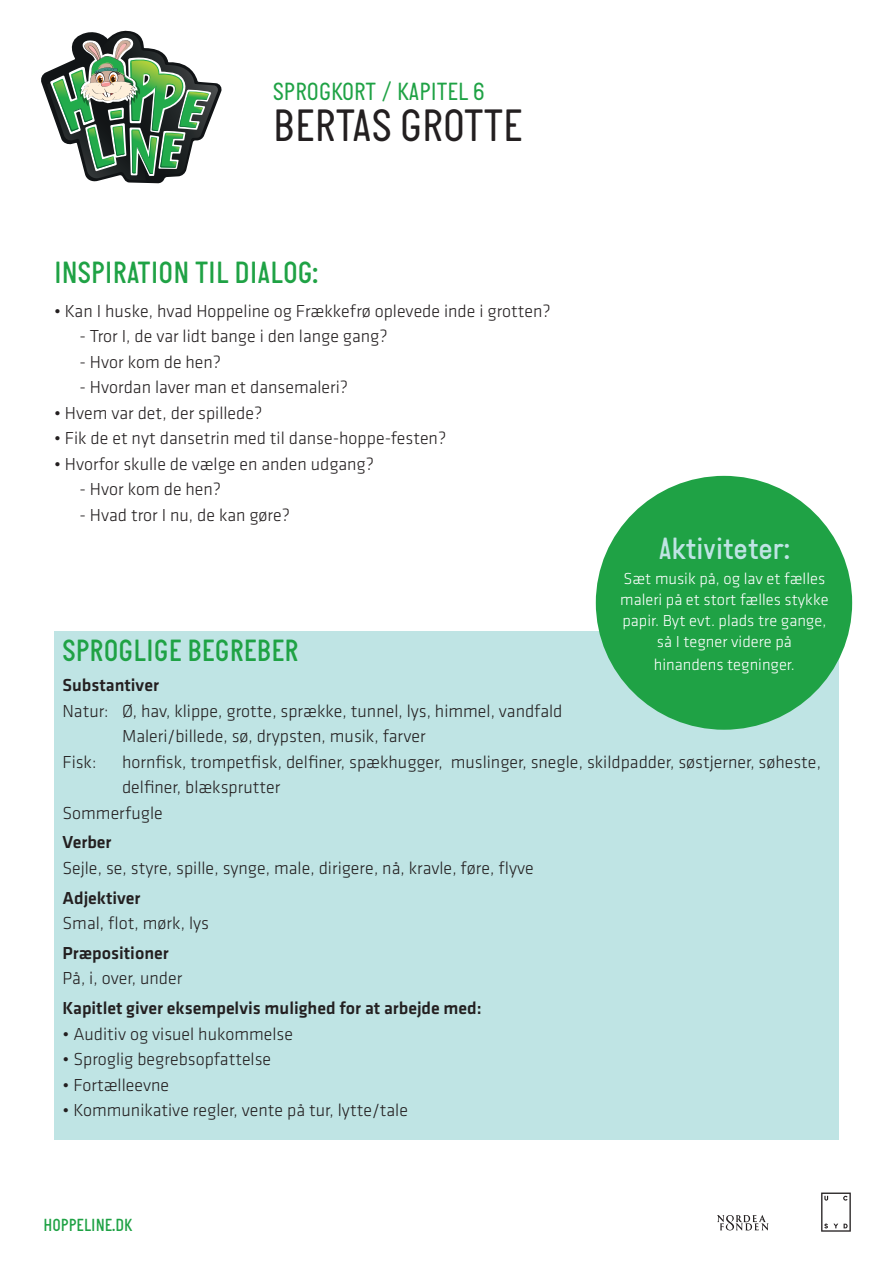
<style>
.page{position:relative;width:893px;height:1263px;background:#fff}
.page>*{position:absolute;margin:0;border:0;box-sizing:border-box;transform-origin:0 0}
.Overskrift{font:46.5px "Italian Plate";color:#231f20}
.t1{font:500 31.5px "Italian Plate";color:#1fa245}
.t2{font:500 31.5px "Italian Plate";color:#bfe4e4}
.Overskrift-2{font:25.5px "Italian Plate";color:#1fa245}
.Brødtekst{font:300 18px/25.5px "Klavika";color:#231f20}
.Brødtekst-2{font:500 18px "Klavika";color:#231f20}
.t3{font:500 18px "Italian Plate";color:#1fa245}
.Brødtekst-3{font:300 16.5px "Klavika";color:#fff}
</style>
<div class="page">
<svg style="left:821px;top:1192px;width:30px;height:40px"></svg>
<svg style="left:717px;top:1215px;width:51px;height:15px"></svg>
<svg style="left:41px;top:31px;width:181px;height:152px"></svg>
<div style="left:54px;top:631px;width:785px;height:509px;background:#bfe4e4"></div>
<div style="left:596px;top:476px;width:256px;height:254px;background:#1fa245;border-radius:50%"></div>
<p class="Overskrift-2" style="left:273px;top:77px;width:213px">SPROGKORT / KAPITEL 6</p>
<p class="Overskrift" style="left:273px;top:98px;width:251px">BERTAS GROTTE</p>
<p class="t1" style="left:54px;top:255px;width:266px">INSPIRATION TIL DIALOG:</p>
<p class="Brødtekst" style="left:54px;top:298px;width:498px">• Kan I huske, hvad Hoppeline og Frækkefrø oplevede inde i grotten?</p>
<p class="Brødtekst" style="left:80px;top:324px;width:310px">- Tror I, de var lidt bange i den lange gang?</p>
<p class="Brødtekst" style="left:80px;top:349px;width:143px">- Hvor kom de hen?</p>
<p class="Brødtekst" style="left:80px;top:375px;width:270px">- Hvordan laver man et dansemaleri?</p>
<p class="Brødtekst" style="left:54px;top:400px;width:210px">• Hvem var det, der spillede?</p>
<p class="Brødtekst" style="left:54px;top:426px;width:394px">• Fik de et nyt dansetrin med til danse-hoppe-festen?</p>
<p class="Brødtekst" style="left:54px;top:451px;width:322px">• Hvorfor skulle de vælge en anden udgang?</p>
<p class="Brødtekst" style="left:80px;top:477px;width:143px">- Hvor kom de hen?</p>
<p class="Brødtekst" style="left:80px;top:502px;width:212px">- Hvad tror I nu, de kan gøre?</p>
<p class="t2" style="left:659px;top:531px;width:133px">Aktiviteter:</p>
<p class="Brødtekst-3" style="left:624px;top:569px;width:203px">Sæt musik på, og lav et fælles</p>
<p class="Brødtekst-3" style="left:620px;top:590px;width:210px">maleri på et stort fælles stykke</p>
<p class="Brødtekst-3" style="left:622px;top:611px;width:205px">papir. Byt evt. plads tre gange,</p>
<p class="Brødtekst-3" style="left:657px;top:632px;width:136px">så I tegner videre på</p>
<p class="Brødtekst-3" style="left:654px;top:654px;width:143px">hinandens tegninger.</p>
<p class="t1" style="left:63px;top:633px;width:238px">SPROGLIGE BEGREBER</p>
<p class="Brødtekst-2" style="left:63px;top:673px;width:98px">Substantiver</p>
<p class="Brødtekst" style="left:63px;top:698px;width:501px">Natur: Ø, hav, klippe, grotte, sprække, tunnel, lys, himmel, vandfald</p>
<p class="Brødtekst" style="left:122px;top:723px;width:305px">Maleri/billede, sø, drypsten, musik, farver</p>
<p class="Brødtekst" style="left:63px;top:749px;width:35px">Fisk:</p>
<p class="Brødtekst" style="left:122px;top:749px;width:700px">hornfisk, trompetfisk, delfiner, spækhugger, muslinger, snegle, skildpadder, søstjerner, søheste, delfiner, blæksprutter</p>
<p class="Brødtekst" style="left:63px;top:800px;width:102px">Sommerfugle</p>
<p class="Brødtekst-2" style="left:63px;top:830px;width:51px">Verber</p>
<p class="Brødtekst" style="left:63px;top:855px;width:473px">Sejle, se, styre, spille, synge, male, dirigere, nå, kravle, føre, flyve</p>
<p class="Brødtekst-2" style="left:63px;top:885px;width:80px">Adjektiver</p>
<p class="Brødtekst" style="left:63px;top:910px;width:148px">Smal, flot, mørk, lys</p>
<p class="Brødtekst-2" style="left:63px;top:941px;width:108px">Præpositioner</p>
<p class="Brødtekst" style="left:63px;top:965px;width:121px">På, i, over, under</p>
<p class="Brødtekst-2" style="left:63px;top:996px;width:421px">Kapitlet giver eksempelvis mulighed for at arbejde med:</p>
<p class="Brødtekst" style="left:63px;top:1021px;width:232px">• Auditiv og visuel hukommelse</p>
<p class="Brødtekst" style="left:63px;top:1046px;width:210px">• Sproglig begrebsopfattelse</p>
<p class="Brødtekst" style="left:63px;top:1072px;width:108px">• Fortælleevne</p>
<p class="Brødtekst" style="left:63px;top:1097px;width:347px">• Kommunikative regler, vente på tur, lytte/tale</p>
<p class="t3" style="left:43px;top:1215px;width:90px">HOPPELINE.DK</p>
</div>
